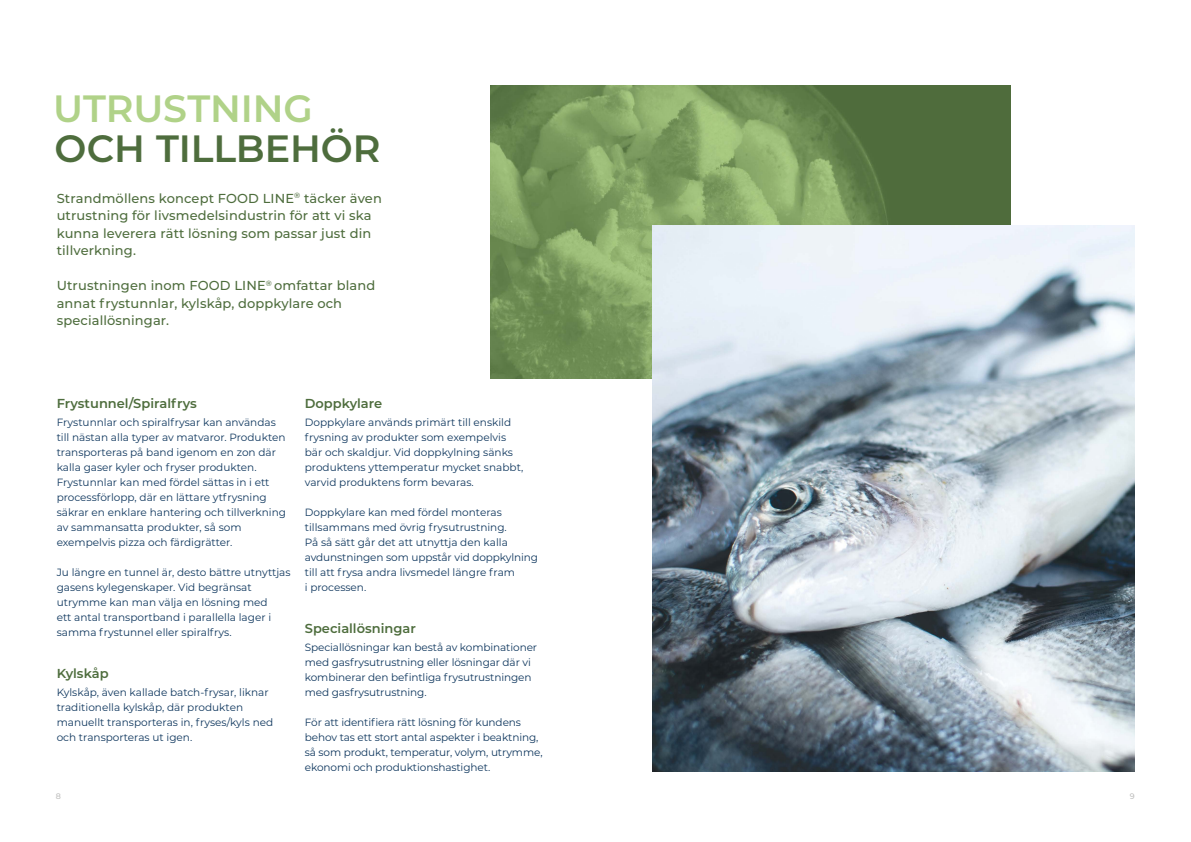
<style>
.page{position:relative;width:1191px;height:842px;background:#fff}
.page>*{position:absolute;margin:0;border:0;box-sizing:border-box;transform-origin:0 0}
.t1{font:600 38px "Montserrat";letter-spacing:-.005em;color:#4e6d3d}
.t2{font:600 38px "Montserrat";letter-spacing:-.005em;color:#b0d288}
.t3{font:500 13px/17.5px "Montserrat";letter-spacing:.01em;color:#4e6d3d}
.t4{font:600 13px "Montserrat";color:#4e6d3d}
.t5{font:10.5px/15px "Montserrat";color:#0f375e}
.t6{font:500 8px "Montserrat";color:#bebebd}
</style>
<div class="page">
<img style="left:491px;top:85px;width:519px;height:294px">
<img style="left:652px;top:226px;width:482px;height:545px">
<h1 class="t2" style="left:53px;top:81px;width:261px">UTRUSTNING</h1>
<h1 class="t1" style="left:55px;top:121px;width:327px">OCH TILLBEHÖR</h1>
<p class="t3" style="left:57px;top:189px;width:327px">Strandmöllens koncept FOOD LINE<sup>®</sup> täcker även utrustning för livsmedelsindustrin för att vi ska kunna leverera rätt lösning som passar just din tillverkning.</p>
<p class="t3" style="left:57px;top:276px;width:320px">Utrustningen inom FOOD LINE<sup>®</sup> omfattar bland annat frystunnlar, kylskåp, doppkylare och speciallösningar.</p>
<p class="t4" style="left:57px;top:394px;width:142px">Frystunnel/Spiralfrys</p>
<p class="t5" style="left:57px;top:414px;width:231px">Frystunnlar och spiralfrysar kan användas till nästan alla typer av matvaror. Produkten transporteras på band igenom en zon där kalla gaser kyler och fryser produkten.<br>Frystunnlar kan med fördel sättas in i ett processförlopp, där en lättare ytfrysning säkrar en enklare hantering och tillverkning av sammansatta produkter, så som exempelvis pizza och färdigrätter.</p>
<p class="t5" style="left:57px;top:564px;width:235px">Ju längre en tunnel är, desto bättre utnyttjas gasens kylegenskaper. Vid begränsat utrymme kan man välja en lösning med<br>ett antal transportband i parallella lager i samma frystunnel eller spiralfrys.</p>
<p class="t4" style="left:57px;top:664px;width:53px">Kylskåp</p>
<p class="t5" style="left:57px;top:684px;width:218px">Kylskåp, även kallade batch-frysar, liknar traditionella kylskåp, där produkten manuellt transporteras in, fryses/kyls ned och transporteras ut igen.</p>
<p class="t4" style="left:305px;top:394px;width:79px">Doppkylare</p>
<p class="t5" style="left:305px;top:414px;width:220px">Doppkylare används primärt till enskild frysning av produkter som exempelvis bär och skaldjur. Vid doppkylning sänks produktens yttemperatur mycket snabbt, varvid produktens form bevaras.</p>
<p class="t5" style="left:305px;top:504px;width:235px">Doppkylare kan med fördel monteras tillsammans med övrig frysutrustning.<br>På så sätt går det att utnyttja den kalla avdunstningen som uppstår vid doppkylning till att frysa andra livsmedel längre fram<br>i processen.</p>
<p class="t4" style="left:305px;top:619px;width:112px">Speciallösningar</p>
<p class="t5" style="left:305px;top:639px;width:234px">Speciallösningar kan bestå av kombinationer med gasfrysutrustning eller lösningar där vi kombinerar den befintliga frysutrustningen med gasfrysutrustning.</p>
<p class="t5" style="left:305px;top:714px;width:239px">För att identifiera rätt lösning för kundens behov tas ett stort antal aspekter i beaktning, så som produkt, temperatur, volym, utrymme, ekonomi och produktionshastighet.</p>
<p class="t6" style="left:56px;top:791px;width:7px">8</p>
<p class="t6" style="left:1129px;top:791px;width:6px">9</p>
</div>
